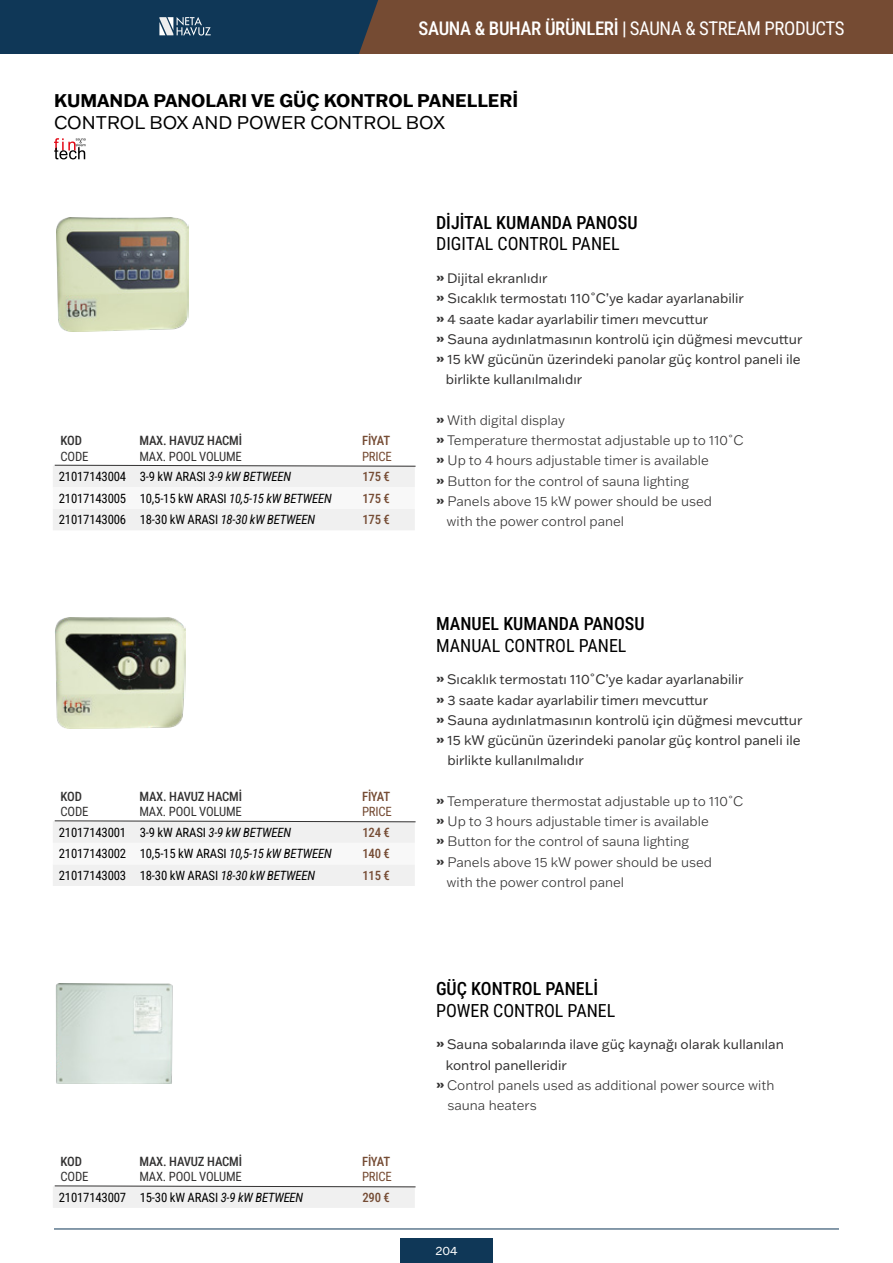
<style>
.page{position:relative;width:893px;height:1263px;background:#fff}
.page>*{position:absolute;margin:0;border:0;box-sizing:border-box;transform-origin:0 0}
.t1{font:500 18.75px "Roboto Condensed";letter-spacing:-.02em;color:#fff}
.t2{font:500 18px "Roboto Condensed";color:#000}
.t3{font:18px "Roboto Condensed";color:#000}
.t4{font:700 18px "Franklin Gothic ATF";color:#000}
.t5{font:18px "Franklin Gothic ATF";color:#000}
.t6{font:13.5px "Franklin Gothic ATF";color:#333232}
.t7{font:300 13.5px "Franklin Gothic ATF";color:#333232}
.t8{font:12.75px "Roboto Condensed";letter-spacing:-.015em;color:#000}
.t9{font:12.75px "Roboto Condensed";letter-spacing:-.015em;color:#333232}
.t10{font:500 12.75px "Roboto Condensed";letter-spacing:-.015em;color:#333232}
.t11{font:500 12.75px "Roboto Condensed";letter-spacing:-.015em;color:#754b33}
.t12{font:12.75px "Roboto Condensed";letter-spacing:-.015em;color:#754b33}
.t13{font:12px "Franklin Gothic ATF";color:#fff}
.s1{font-weight:400}
.s2{font-style:italic}
.s3{font-weight:800}
</style>
<div class="page">
<div style="left:400px;top:1238px;width:93px;height:25px;background:#0f3757"></div>
<hr style="left:54px;top:1229px;width:785px;height:1px;background:#0f3757">
<div style="left:338px;top:0;width:555px;height:53px;background:#754b33"></div>
<div style="left:0;top:0;width:378px;height:54px;background:#0f3757"></div>
<svg style="left:54px;top:138px;width:32px;height:21px"></svg>
<img style="left:56px;top:217px;width:132px;height:114px">
<img style="left:55px;top:618px;width:130px;height:110px">
<img style="left:55px;top:984px;width:118px;height:99px">
<div style="left:53px;top:464px;width:363px;height:66px;background:#f0f0f0"></div>
<div style="left:53px;top:820px;width:363px;height:66px;background:#f0f0f0"></div>
<svg style="left:53px;top:1185px;width:363px;height:23px"></svg>
<h1 class="t1" style="left:419px;top:15px;width:427px">SAUNA &amp; BUHAR ÜRÜNLERİ | <span class="s1">SAUNA &amp; STREAM PRODUCTS</span></h1>
<h2 class="t4" style="left:54px;top:88px;width:466px">KUMANDA PANOLARI VE GÜÇ KONTROL PANELLERİ</h2>
<h2 class="t5" style="left:54px;top:110px;width:393px">CONTROL BOX AND POWER CONTROL BOX</h2>
<p class="t10" style="left:61px;top:432px;width:23px">KOD</p>
<p class="t9" style="left:61px;top:447px;width:29px">CODE</p>
<p class="t10" style="left:139px;top:432px;width:104px">MAX. HAVUZ HACMİ</p>
<p class="t9" style="left:139px;top:447px;width:104px">MAX. POOL VOLUME</p>
<p class="t11" style="left:362px;top:432px;width:30px">FİYAT</p>
<p class="t12" style="left:362px;top:447px;width:31px">PRICE</p>
<p class="t8" style="left:59px;top:468px;width:234px">21017143004 3-9 kW ARASI <span class="s2">3-9 kW BETWEEN</span></p>
<p class="t11" style="left:362px;top:468px;width:29px">175 €</p>
<p class="t8" style="left:59px;top:489px;width:274px">21017143005 10,5-15 kW ARASI <span class="s2">10,5-15 kW BETWEEN</span></p>
<p class="t11" style="left:362px;top:489px;width:29px">175 €</p>
<p class="t8" style="left:59px;top:511px;width:258px">21017143006 18-30 kW ARASI <span class="s2">18-30 kW BETWEEN</span></p>
<p class="t11" style="left:362px;top:511px;width:29px">175 €</p>
<p class="t10" style="left:61px;top:787px;width:23px">KOD</p>
<p class="t9" style="left:61px;top:803px;width:29px">CODE</p>
<p class="t10" style="left:139px;top:787px;width:104px">MAX. HAVUZ HACMİ</p>
<p class="t9" style="left:139px;top:803px;width:104px">MAX. POOL VOLUME</p>
<p class="t11" style="left:362px;top:787px;width:30px">FİYAT</p>
<p class="t12" style="left:362px;top:803px;width:31px">PRICE</p>
<p class="t8" style="left:59px;top:823px;width:234px">21017143001 3-9 kW ARASI <span class="s2">3-9 kW BETWEEN</span></p>
<p class="t11" style="left:362px;top:823px;width:29px">124 €</p>
<p class="t8" style="left:59px;top:845px;width:274px">21017143002 10,5-15 kW ARASI <span class="s2">10,5-15 kW BETWEEN</span></p>
<p class="t11" style="left:362px;top:845px;width:29px">140 €</p>
<p class="t8" style="left:59px;top:866px;width:258px">21017143003 18-30 kW ARASI <span class="s2">18-30 kW BETWEEN</span></p>
<p class="t11" style="left:362px;top:866px;width:29px">115 €</p>
<p class="t10" style="left:61px;top:1152px;width:23px">KOD</p>
<p class="t9" style="left:61px;top:1168px;width:29px">CODE</p>
<p class="t10" style="left:139px;top:1152px;width:104px">MAX. HAVUZ HACMİ</p>
<p class="t9" style="left:139px;top:1168px;width:104px">MAX. POOL VOLUME</p>
<p class="t11" style="left:362px;top:1152px;width:30px">FİYAT</p>
<p class="t12" style="left:362px;top:1168px;width:31px">PRICE</p>
<p class="t8" style="left:59px;top:1188px;width:246px">21017143007 15-30 kW ARASI <span class="s2">3-9 kW BETWEEN</span></p>
<p class="t11" style="left:362px;top:1188px;width:29px">290 €</p>
<h2 class="t2" style="left:436px;top:210px;width:203px">DİJİTAL KUMANDA PANOSU</h2>
<h2 class="t3" style="left:436px;top:231px;width:185px">DIGITAL CONTROL PANEL</h2>
<p class="t6" style="left:436px;top:269px;width:113px"><span class="s3">»</span> Dijital ekranlıdır</p>
<p class="t6" style="left:436px;top:289px;width:309px"><span class="s3">»</span> Sıcaklık termostatı 110˚C’ye kadar ayarlanabilir</p>
<p class="t6" style="left:436px;top:310px;width:274px"><span class="s3">»</span> 4 saate kadar ayarlabilir timerı mevcuttur</p>
<p class="t6" style="left:436px;top:330px;width:368px"><span class="s3">»</span> Sauna aydınlatmasının kontrolü için düğmesi mevcuttur</p>
<p class="t6" style="left:436px;top:350px;width:366px"><span class="s3">»</span> 15 kW gücünün üzerindeki panolar güç kontrol paneli ile</p>
<p class="t6" style="left:446px;top:370px;width:138px">birlikte kullanılmalıdır</p>
<p class="t7" style="left:436px;top:411px;width:130px"><span class="s3">»</span> With digital display</p>
<p class="t7" style="left:436px;top:431px;width:309px"><span class="s3">»</span> Temperature thermostat adjustable up to 110˚C</p>
<p class="t7" style="left:436px;top:451px;width:274px"><span class="s3">»</span> Up to 4 hours adjustable timer is available</p>
<p class="t7" style="left:436px;top:472px;width:254px"><span class="s3">»</span> Button for the control of sauna lighting</p>
<p class="t7" style="left:436px;top:492px;width:278px"><span class="s3">»</span> Panels above 15 kW power should be used</p>
<p class="t7" style="left:446px;top:512px;width:179px">with the power control panel</p>
<h2 class="t2" style="left:436px;top:611px;width:210px">MANUEL KUMANDA PANOSU</h2>
<h2 class="t3" style="left:436px;top:633px;width:192px">MANUAL CONTROL PANEL</h2>
<p class="t6" style="left:436px;top:670px;width:309px"><span class="s3">»</span> Sıcaklık termostatı 110˚C’ye kadar ayarlanabilir</p>
<p class="t6" style="left:436px;top:691px;width:274px"><span class="s3">»</span> 3 saate kadar ayarlabilir timerı mevcuttur</p>
<p class="t6" style="left:436px;top:711px;width:368px"><span class="s3">»</span> Sauna aydınlatmasının kontrolü için düğmesi mevcuttur</p>
<p class="t6" style="left:436px;top:731px;width:366px"><span class="s3">»</span> 15 kW gücünün üzerindeki panolar güç kontrol paneli ile</p>
<p class="t6" style="left:447px;top:751px;width:138px">birlikte kullanılmalıdır</p>
<p class="t7" style="left:436px;top:792px;width:309px"><span class="s3">»</span> Temperature thermostat adjustable up to 110˚C</p>
<p class="t7" style="left:436px;top:812px;width:274px"><span class="s3">»</span> Up to 3 hours adjustable timer is available</p>
<p class="t7" style="left:436px;top:833px;width:254px"><span class="s3">»</span> Button for the control of sauna lighting</p>
<p class="t7" style="left:436px;top:853px;width:278px"><span class="s3">»</span> Panels above 15 kW power should be used</p>
<p class="t7" style="left:446px;top:873px;width:179px">with the power control panel</p>
<h2 class="t2" style="left:436px;top:976px;width:163px">GÜÇ KONTROL PANELİ</h2>
<h2 class="t3" style="left:436px;top:998px;width:181px">POWER CONTROL PANEL</h2>
<p class="t6" style="left:436px;top:1035px;width:349px"><span class="s3">»</span> Sauna sobalarında ilave güç kaynağı olarak kullanılan</p>
<p class="t6" style="left:446px;top:1056px;width:123px">kontrol panelleridir</p>
<p class="t7" style="left:436px;top:1076px;width:340px"><span class="s3">»</span> Control panels used as additional power source with</p>
<p class="t7" style="left:447px;top:1096px;width:91px">sauna heaters</p>
<p class="t13" style="left:436px;top:1243px;width:23px">204</p>
</div>
